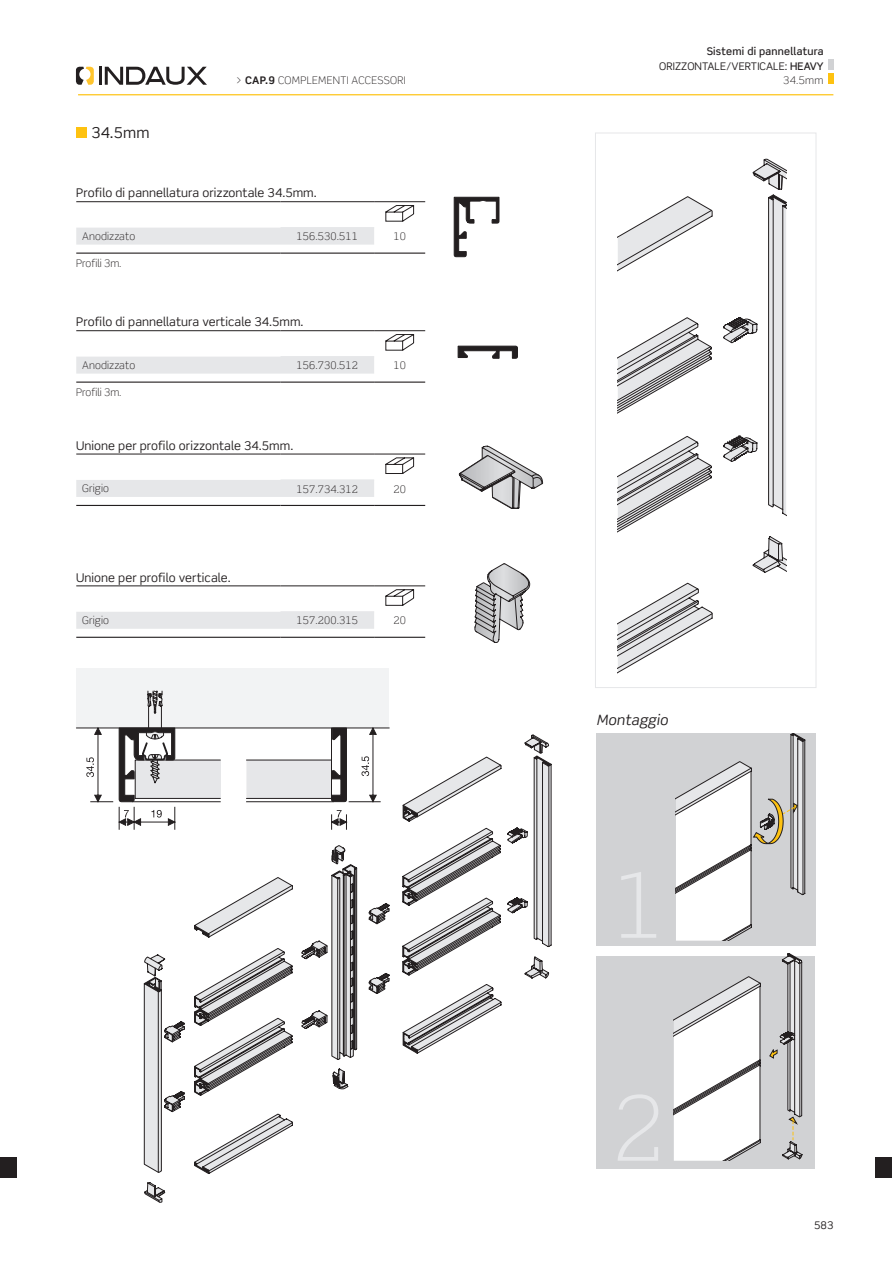
<style>
.page{position:relative;width:892px;height:1264px;background:#fff}
.page>*{position:absolute;margin:0;border:0;box-sizing:border-box;transform-origin:0 0}
.ind__PAGINA_CURSIVA{font:300 90px "Scene Pro";color:#e6e7e9}
.TITULU_2{font:15px "Scene Pro";color:#231f20}
.TITULU_3{font:italic 14.25px "Scene Pro";letter-spacing:.01em;color:#231f20}
.tabl__TITULO{font:12px "Scene Pro";letter-spacing:.005em;color:#231f20}
.tabl__texto{font:300 10.5px "Scene Pro";letter-spacing:.01em;color:#231f20}
.cab__TITULU_1{font:10.5px "Scene Pro";letter-spacing:.01em;color:#231f20}
.tabl__texto-2{font:300 10.5px "Scene Pro";letter-spacing:.03em;color:#231f20}
.cab__TITULU_Ø{font:500 10.5px "Scene Pro";letter-spacing:.02em;color:#231f20}
.notas{font:300 10.5px "Scene Pro";color:#231f20}
.cab__TITULU_2{font:300 10.5px "Scene Pro";color:#231f20}
.s1{font-weight:700}
.s2{font-weight:500}
</style>
<div class="page">
<div style="left:828px;top:59px;width:5px;height:11px;background:#d1d2d4"></div>
<div style="left:828px;top:73px;width:5px;height:11px;background:#fec210"></div>
<hr style="left:78px;top:94px;width:755px;height:1px;background:#fec210">
<svg style="left:76px;top:67px;width:18px;height:18px"></svg>
<hr style="left:99px;top:67px;width:3px;height:18px;background:#231f20">
<svg style="left:105px;top:67px;width:102px;height:18px"></svg>
<div style="left:76px;top:228px;width:298px;height:17px;background:#e6e7e9"></div>
<hr style="left:76px;top:201px;width:204px;height:1px;background:#231f20">
<hr style="left:280px;top:201px;width:94px;height:1px;background:#231f20">
<hr style="left:374px;top:201px;width:51px;height:1px;background:#231f20">
<hr style="left:76px;top:253px;width:204px;height:1px;background:#231f20">
<hr style="left:280px;top:253px;width:94px;height:1px;background:#231f20">
<hr style="left:374px;top:253px;width:51px;height:1px;background:#231f20">
<hr style="left:280px;top:227px;width:94px;height:1px;background:#e6e7e9">
<svg style="left:385px;top:205px;width:29px;height:17px"></svg>
<div style="left:76px;top:357px;width:298px;height:17px;background:#e6e7e9"></div>
<hr style="left:76px;top:330px;width:204px;height:1px;background:#231f20">
<hr style="left:280px;top:330px;width:94px;height:1px;background:#231f20">
<hr style="left:374px;top:330px;width:51px;height:1px;background:#231f20">
<hr style="left:76px;top:381px;width:204px;height:2px;background:#231f20">
<hr style="left:280px;top:381px;width:94px;height:2px;background:#231f20">
<hr style="left:374px;top:381px;width:51px;height:2px;background:#231f20">
<hr style="left:280px;top:356px;width:94px;height:1px;background:#e6e7e9">
<svg style="left:385px;top:334px;width:29px;height:17px"></svg>
<div style="left:76px;top:480px;width:298px;height:17px;background:#e6e7e9"></div>
<hr style="left:76px;top:454px;width:204px;height:1px;background:#231f20">
<hr style="left:280px;top:454px;width:94px;height:1px;background:#231f20">
<hr style="left:374px;top:454px;width:51px;height:1px;background:#231f20">
<hr style="left:76px;top:505px;width:204px;height:1px;background:#231f20">
<hr style="left:280px;top:505px;width:94px;height:1px;background:#231f20">
<hr style="left:374px;top:505px;width:51px;height:1px;background:#231f20">
<hr style="left:280px;top:480px;width:94px;height:1px;background:#e6e7e9">
<svg style="left:385px;top:457px;width:29px;height:17px"></svg>
<div style="left:76px;top:612px;width:298px;height:17px;background:#e6e7e9"></div>
<hr style="left:76px;top:585px;width:204px;height:1px;background:#231f20">
<hr style="left:280px;top:585px;width:94px;height:1px;background:#231f20">
<hr style="left:374px;top:585px;width:51px;height:1px;background:#231f20">
<hr style="left:76px;top:637px;width:204px;height:1px;background:#231f20">
<hr style="left:280px;top:637px;width:94px;height:1px;background:#231f20">
<hr style="left:374px;top:637px;width:51px;height:1px;background:#231f20">
<hr style="left:280px;top:611px;width:94px;height:1px;background:#e6e7e9">
<svg style="left:385px;top:589px;width:29px;height:17px"></svg>
<svg style="left:453px;top:196px;width:46px;height:62px"></svg>
<svg style="left:457px;top:345px;width:61px;height:14px"></svg>
<svg style="left:459px;top:446px;width:84px;height:63px"></svg>
<svg style="left:474px;top:563px;width:56px;height:80px"></svg>
<svg style="left:617px;top:170px;width:169px;height:504px"></svg>
<div style="left:76px;top:668px;width:313px;height:60px;background:#f2f3f4"></div>
<svg style="left:76px;top:690px;width:313px;height:140px"></svg>
<div style="left:596px;top:733px;width:220px;height:212px;background:#d1d2d4"></div>
<svg style="left:675px;top:734px;width:129px;height:206px"></svg>
<div style="left:596px;top:956px;width:218px;height:212px;background:#d1d2d4"></div>
<svg style="left:673px;top:953px;width:128px;height:208px"></svg>
<svg style="left:144px;top:735px;width:407px;height:461px"></svg>
<svg style="left:147px;top:741px;width:402px;height:461px"></svg>
<div style="left:595px;top:133px;width:221px;height:555px;border:1px solid #e6e7e9"></div>
<div style="left:76px;top:127px;width:11px;height:11px;background:#fec210"></div>
<div style="left:875px;top:1157px;width:16px;height:20px;background:#231f20"></div>
<div style="left:0;top:1157px;width:17px;height:20px;background:#231f20"></div>
<p class="TITULU_2" style="left:91px;top:123px;width:60px">34.5mm</p>
<p class="tabl__texto-2" style="left:236px;top:74px;width:171px">&gt; <span class="s1">CAP.9</span> COMPLEMENTI ACCESSORI</p>
<p class="tabl__TITULO" style="left:76px;top:186px;width:242px">Profilo di pannellatura orizzontale 34.5mm.</p>
<p class="tabl__texto" style="left:82px;top:230px;width:54px">Anodizzato</p>
<p class="notas" style="left:76px;top:257px;width:47px">Profili 3m.</p>
<p class="tabl__texto" style="left:296px;top:230px;width:63px">156.530.511</p>
<p class="tabl__texto" style="left:393px;top:230px;width:14px">10</p>
<p class="tabl__TITULO" style="left:76px;top:315px;width:229px">Profilo di pannellatura verticale 34.5mm.</p>
<p class="tabl__texto" style="left:82px;top:359px;width:54px">Anodizzato</p>
<p class="notas" style="left:76px;top:386px;width:47px">Profili 3m.</p>
<p class="tabl__texto" style="left:296px;top:359px;width:63px">156.730.512</p>
<p class="tabl__texto" style="left:393px;top:359px;width:14px">10</p>
<p class="tabl__TITULO" style="left:76px;top:438px;width:218px">Unione per profilo orizzontale 34.5mm.</p>
<p class="tabl__texto" style="left:82px;top:482px;width:28px">Grigio</p>
<p class="tabl__texto" style="left:296px;top:482px;width:63px">157.734.312</p>
<p class="tabl__texto" style="left:393px;top:482px;width:14px">20</p>
<p class="tabl__TITULO" style="left:76px;top:570px;width:156px">Unione per profilo verticale.</p>
<p class="tabl__texto" style="left:82px;top:614px;width:28px">Grigio</p>
<p class="tabl__texto" style="left:296px;top:614px;width:63px">157.200.315</p>
<p class="tabl__texto" style="left:393px;top:614px;width:14px">20</p>
<p class="cab__TITULU_Ø" style="left:706px;top:44px;width:118px">Sistemi di pannellatura</p>
<p class="cab__TITULU_1" style="left:659px;top:59px;width:166px">ORIZZONTALE/VERTICALE: <span class="s2">HEAVY</span></p>
<p class="cab__TITULU_2" style="left:783px;top:74px;width:42px">34.5mm</p>
<p class="TITULU_3" style="left:596px;top:711px;width:73px">Montaggio</p>
<p class="ind__PAGINA_CURSIVA" style="left:612px;top:851px;width:55px">1</p>
<p class="ind__PAGINA_CURSIVA" style="left:611px;top:1074px;width:55px">2</p>
<p class="cab__TITULU_1" style="left:814px;top:1218px;width:21px">583</p>
</div>
